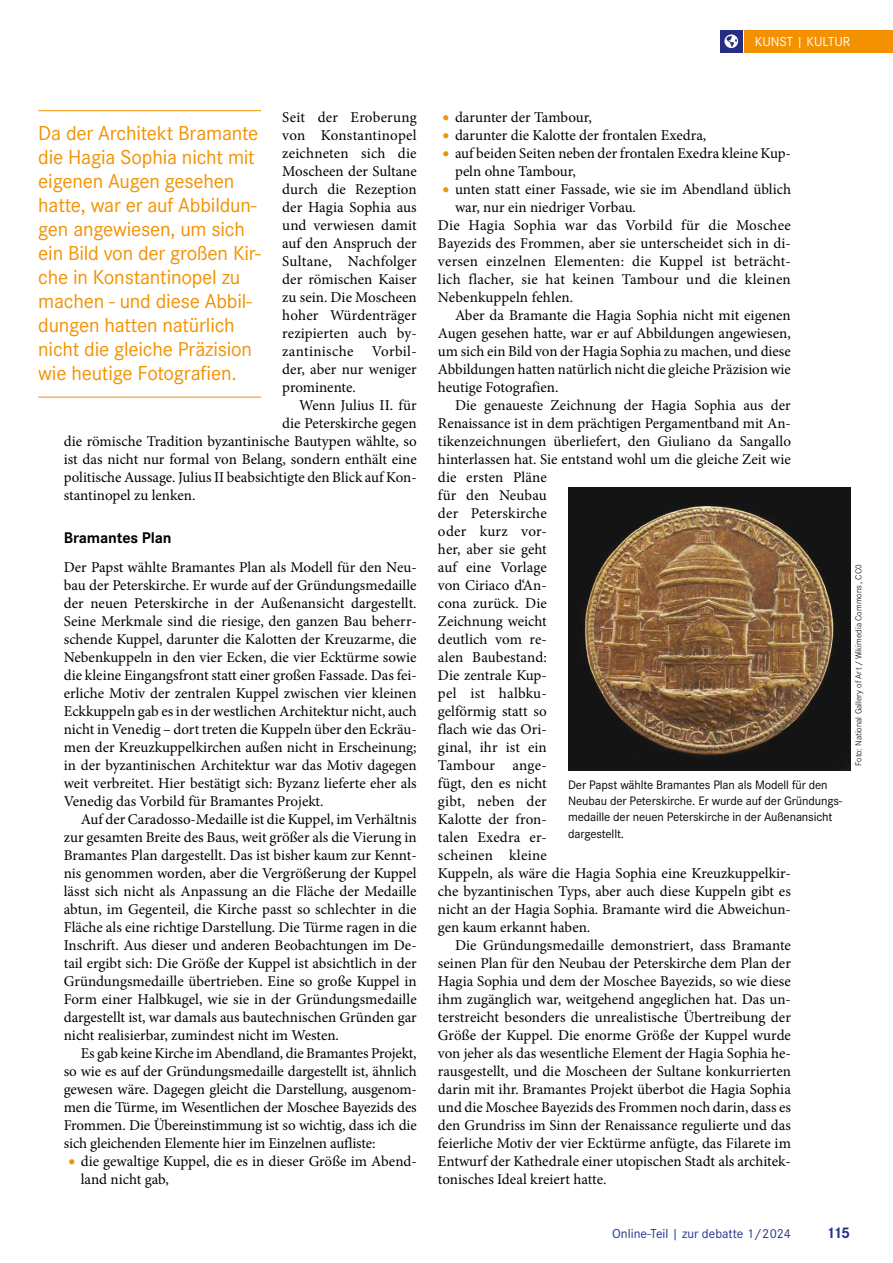
<style>
.page{position:relative;width:893px;height:1263px;background:#fff}
.page>*{position:absolute;margin:0;border:0;box-sizing:border-box;transform-origin:0 0}
.t1{font:21px/24px "Corporate S";letter-spacing:-.01em;color:#f39100}
.t2{font:700 16.05px "Corporate S";letter-spacing:-.01em;color:#000}
.t3{font:700 16.05px "Corporate S";color:#21348c}
.t4{font:15px/18px "Minion Pro";color:#000;text-align:justify}
.t5{font:15px "Minion Pro";letter-spacing:.02em;color:#000}
.t6{font:13.5px "Corporate S";color:#21348c}
.t7{font:13.5px "Corporate S";color:#fff}
.t8{font:12.75px/16px "Corporate S";letter-spacing:-.01em;color:#000}
.t9{font:300 9px "Corporate S";color:#000}
.s1{font-size:19.5px;color:#f39100}
</style>
<div class="page">
<div style="left:744px;top:30px;width:149px;height:23px;background:#f39100"></div>
<div style="left:720px;top:30px;width:23px;height:23px;background:#282c82"></div>
<svg style="left:724px;top:34px;width:14px;height:14px"></svg>
<hr style="left:38px;top:110px;width:223px;height:1px;background:#f39100">
<hr style="left:38px;top:397px;width:223px;height:1px;background:#f39100">
<img style="left:568px;top:488px;width:282px;height:282px">
<p class="t7" style="left:755px;top:37px;width:97px">KUNST | KULTUR</p>
<p class="t4" style="left:282px;top:109px;width:136px">Seit der Eroberung von Konstantinopel zeichneten sich die Moscheen der Sultane durch die Rezeption der Hagia Sophia aus und verwiesen damit auf den Anspruch der Sultane, Nachfolger der römischen Kaiser zu sein. Die Moscheen hoher Würdenträger rezipierten auch by&shy;zantinische Vorbil&shy;der, aber nur weniger prominente.</p>
<p class="t4" style="left:299px;top:397px;width:119px">Wenn Julius II. für</p>
<p class="t4" style="left:282px;top:415px;width:136px">die Peterskirche gegen</p>
<p class="t4" style="left:64px;top:433px;width:354px">die römische Tradition byzantinische Bautypen wählte, so</p>
<p class="t4" style="left:64px;top:451px;width:354px">ist das nicht nur formal von Belang, sondern enthält eine</p>
<p class="t4" style="left:64px;top:469px;width:354px">politische Aussage. Julius II beabsichtigte den Blick auf Kon-</p>
<p class="t4" style="left:64px;top:487px;width:133px">stantinopel zu lenken.</p>
<p class="t2" style="left:64px;top:532px;width:109px">Bramantes Plan</p>
<p class="t4" style="left:64px;top:559px;width:354px">Der Papst wählte Bramantes Plan als Modell für den Neu&shy;bau der Peterskirche. Er wurde auf der Gründungsmedaille der neuen Peterskirche in der Außenansicht dargestellt.<br>Seine Merkmale sind die riesige, den ganzen Bau beherr&shy;schende Kuppel, darunter die Kalotten der Kreuzarme, die Nebenkuppeln in den vier Ecken, die vier Ecktürme sowie die kleine Eingangsfront statt einer großen Fassade. Das fei&shy;erliche Motiv der zentralen Kuppel zwischen vier kleinen Eckkuppeln gab es in der westlichen Architektur nicht, auch nicht in Venedig – dort treten die Kuppeln über den Eckräu&shy;men der Kreuzkuppelkirchen außen nicht in Erscheinung; in der byzantinischen Architektur war das Motiv dagegen weit verbreitet. Hier bestätigt sich: Byzanz lieferte eher als Venedig das Vorbild für Bramantes Projekt.</p>
<p class="t4" style="left:64px;top:811px;width:354px;text-indent:17px">Auf der Caradosso-Medaille ist die Kuppel, im Verhältnis zur gesamten Breite des Baus, weit größer als die Vierung in Bramantes Plan dargestellt. Das ist bisher kaum zur Kennt&shy;nis genommen worden, aber die Vergrößerung der Kuppel lässt sich nicht als Anpassung an die Fläche der Medaille abtun, im Gegenteil, die Kirche passt so schlechter in die Fläche als eine richtige Darstellung. Die Türme ragen in die Inschrift. Aus dieser und anderen Beobachtungen im De&shy;tail ergibt sich: Die Größe der Kuppel ist absichtlich in der Gründungsmedaille übertrieben. Eine so große Kuppel in Form einer Halbkugel, wie sie in der Gründungsmedaille dargestellt ist, war damals aus bautechnischen Gründen gar nicht realisierbar, zumindest nicht im Westen.</p>
<p class="t4" style="left:64px;top:1045px;width:355px;text-indent:17px">Es gab keine Kirche im Abendland, die Bramantes Projekt, so wie es auf der Gründungsmedaille dargestellt ist, ähnlich gewesen wäre. Dagegen gleicht die Darstellung, ausgenom&shy;men die Türme, im Wesentlichen der Moschee Bayezids des Frommen. Die Übereinstimmung ist so wichtig, dass ich die sich gleichenden Elemente hier im Einzelnen aufliste:</p>
<p class="t4" style="left:81px;top:1153px;width:337px;text-indent:-13px"><span class="s1">•</span> die gewaltige Kuppel, die es in dieser Größe im Abend&shy;land nicht gab,</p>
<p class="t1" style="left:38px;top:123px;width:224px">Da der Architekt Bramante die Hagia Sophia nicht mit eigenen Augen gesehen hatte, war er auf Abbildun&shy;gen angewiesen, um sich ein Bild von der großen Kir&shy;che in Konstantinopel zu machen - und diese Abbil&shy;dungen hatten natürlich nicht die gleiche Präzision wie heutige Fotografien.</p>
<p class="t4" style="left:442px;top:109px;width:151px"><span class="s1">•</span> darunter der Tambour,</p>
<p class="t4" style="left:442px;top:127px;width:266px"><span class="s1">•</span> darunter die Kalotte der frontalen Exedra,</p>
<p class="t4" style="left:455px;top:145px;width:337px;text-indent:-13px"><span class="s1">•</span> auf beiden Seiten neben der frontalen Exedra kleine Kup&shy;peln ohne Tambour,</p>
<p class="t4" style="left:442px;top:181px;width:350px"><span class="s1">•</span> unten statt einer Fassade, wie sie im Abendland üblich</p>
<p class="t4" style="left:455px;top:199px;width:182px">war, nur ein niedriger Vorbau.</p>
<p class="t5" style="left:438px;top:218px;width:354px">Die Hagia Sophia war das Vorbild für die Moschee</p>
<p class="t4" style="left:438px;top:235px;width:354px">Bayezids des Frommen, aber sie unterscheidet sich in di-</p>
<p class="t4" style="left:438px;top:253px;width:354px">versen einzelnen Elementen: die Kuppel ist beträcht-</p>
<p class="t4" style="left:438px;top:271px;width:354px">lich flacher, sie hat keinen Tambour und die kleinen</p>
<p class="t4" style="left:438px;top:289px;width:137px">Nebenkuppeln fehlen.</p>
<p class="t4" style="left:455px;top:307px;width:337px">Aber da Bramante die Hagia Sophia nicht mit eigenen</p>
<p class="t4" style="left:438px;top:325px;width:354px">Augen gesehen hatte, war er auf Abbildungen angewiesen,</p>
<p class="t4" style="left:438px;top:343px;width:354px">um sich ein Bild von der Hagia Sophia zu machen, und diese</p>
<p class="t4" style="left:438px;top:361px;width:354px">Abbildungen hatten natürlich nicht die gleiche Präzision wie</p>
<p class="t4" style="left:438px;top:379px;width:122px">heutige Fotografien.</p>
<p class="t4" style="left:455px;top:397px;width:337px">Die genaueste Zeichnung der Hagia Sophia aus der</p>
<p class="t4" style="left:438px;top:415px;width:354px">Renaissance ist in dem prächtigen Pergamentband mit An-</p>
<p class="t4" style="left:438px;top:433px;width:354px">tikenzeichnungen überliefert, den Giuliano da Sangallo</p>
<p class="t4" style="left:438px;top:451px;width:354px">hinterlassen hat. Sie entstand wohl um die gleiche Zeit wie</p>
<p class="t4" style="left:438px;top:469px;width:110px">die ersten Pläne</p>
<p class="t4" style="left:438px;top:487px;width:110px">für den Neubau</p>
<p class="t4" style="left:438px;top:505px;width:110px">der Peterskirche</p>
<p class="t4" style="left:438px;top:523px;width:110px">oder kurz vor-</p>
<p class="t4" style="left:438px;top:541px;width:110px">her, aber sie geht</p>
<p class="t4" style="left:438px;top:559px;width:110px">auf eine Vorlage</p>
<p class="t4" style="left:438px;top:577px;width:110px">von Ciriaco d‘An-</p>
<p class="t4" style="left:438px;top:595px;width:110px">cona zurück. Die</p>
<p class="t4" style="left:438px;top:613px;width:110px">Zeichnung weicht</p>
<p class="t4" style="left:438px;top:631px;width:110px">deutlich vom re-</p>
<p class="t4" style="left:438px;top:649px;width:110px">alen Baubestand:</p>
<p class="t4" style="left:438px;top:667px;width:110px">Die zentrale Kup-</p>
<p class="t4" style="left:438px;top:685px;width:110px">pel ist halbku-</p>
<p class="t4" style="left:438px;top:703px;width:110px">gelförmig statt so</p>
<p class="t4" style="left:438px;top:721px;width:110px">flach wie das Ori-</p>
<p class="t4" style="left:438px;top:739px;width:110px">ginal, ihr ist ein</p>
<p class="t4" style="left:438px;top:757px;width:110px">Tambour ange-</p>
<p class="t4" style="left:438px;top:775px;width:110px">fügt, den es nicht</p>
<p class="t4" style="left:438px;top:793px;width:110px">gibt, neben der</p>
<p class="t4" style="left:438px;top:811px;width:110px">Kalotte der fron-</p>
<p class="t4" style="left:438px;top:829px;width:110px">talen Exedra er-</p>
<p class="t5" style="left:438px;top:848px;width:110px">scheinen kleine</p>
<p class="t4" style="left:438px;top:865px;width:354px">Kuppeln, als wäre die Hagia Sophia eine Kreuzkuppelkir-</p>
<p class="t4" style="left:438px;top:883px;width:354px">che byzantinischen Typs, aber auch diese Kuppeln gibt es</p>
<p class="t4" style="left:438px;top:901px;width:354px">nicht an der Hagia Sophia. Bramante wird die Abweichun-</p>
<p class="t4" style="left:438px;top:919px;width:154px">gen kaum erkannt haben.</p>
<p class="t4" style="left:455px;top:937px;width:337px">Die Gründungsmedaille demonstriert, dass Bramante</p>
<p class="t4" style="left:438px;top:955px;width:354px">seinen Plan für den Neubau der Peterskirche dem Plan der</p>
<p class="t4" style="left:438px;top:973px;width:354px">Hagia Sophia und dem der Moschee Bayezids, so wie diese</p>
<p class="t4" style="left:438px;top:991px;width:354px">ihm zugänglich war, weitgehend angeglichen hat. Das un-</p>
<p class="t4" style="left:438px;top:1009px;width:354px">terstreicht besonders die unrealistische Übertreibung der</p>
<p class="t4" style="left:438px;top:1027px;width:354px">Größe der Kuppel. Die enorme Größe der Kuppel wurde</p>
<p class="t4" style="left:438px;top:1045px;width:354px">von jeher als das wesentliche Element der Hagia Sophia he-</p>
<p class="t4" style="left:438px;top:1063px;width:355px">rausgestellt, und die Moscheen der Sultane konkurrierten</p>
<p class="t4" style="left:438px;top:1081px;width:354px">darin mit ihr. Bramantes Projekt überbot die Hagia Sophia</p>
<p class="t4" style="left:438px;top:1099px;width:354px">und die Moschee Bayezids des Frommen noch darin, dass es</p>
<p class="t4" style="left:438px;top:1117px;width:354px">den Grundriss im Sinn der Renaissance regulierte und das</p>
<p class="t4" style="left:438px;top:1135px;width:354px">feierliche Motiv der vier Ecktürme anfügte, das Filarete im</p>
<p class="t4" style="left:438px;top:1153px;width:354px">Entwurf der Kathedrale einer utopischen Stadt als architek-</p>
<p class="t4" style="left:438px;top:1171px;width:170px">tonisches Ideal kreiert hatte.</p>
<p class="t8" style="left:568px;top:778px;width:275px">Der Papst wählte Bramantes Plan als Modell für den Neubau der Peterskirche. Er wurde auf der Gründungs&shy;medaille der neuen Peterskirche in der Außenansicht dargestellt.</p>
<p class="t9" style="left:855px;top:766px;width:203px;rotate:-90deg">Foto: National Gallery of Art / Wikimedia Commons, CC0</p>
<p class="t6" style="left:612px;top:1229px;width:180px">Online-Teil | zur debatte 1/2024</p>
<p class="t3" style="left:826px;top:1227px;width:26px">115</p>
</div>
